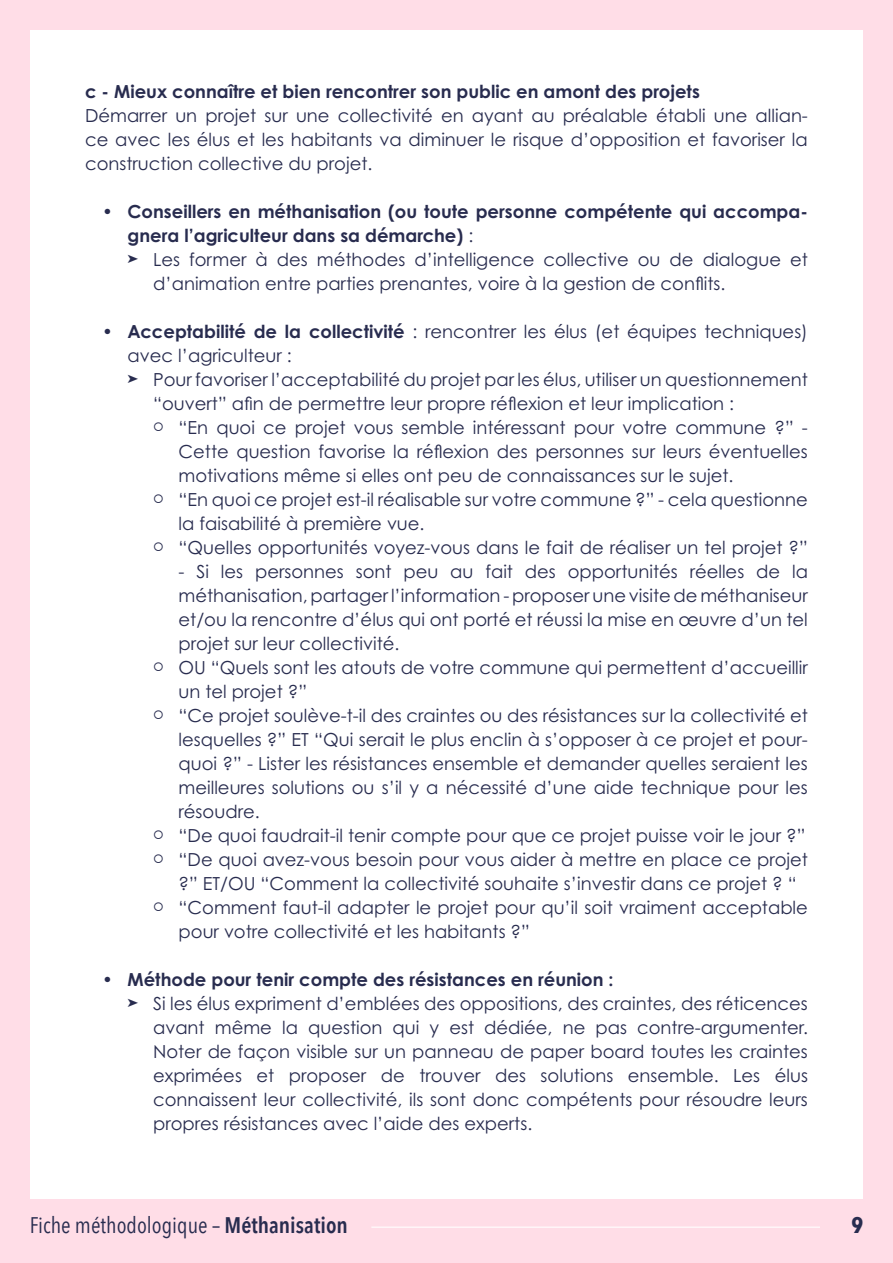
<style>
.page{position:relative;width:893px;height:1263px;background:#fff}
.page>*{position:absolute;margin:0;border:0;box-sizing:border-box;transform-origin:0 0}
.t1{font:22.5px "Avenir Next Condensed";color:#282c4f}
.t2{font:700 22.5px "Avenir Next Condensed";color:#282c4f}
.t3{font:18px/24px "Century Gothic Pro";color:#282c4f}
.Titre_3{font:700 18px/24px "Century Gothic Pro";color:#282c4f}
.s1{font-weight:400}
.s2{font-weight:700}
.s3{font-weight:600}
</style>
<div class="page">
<div style="left:0;top:0;width:30px;height:1263px;background:#ffdde7"></div>
<div style="left:863px;top:0;width:30px;height:1263px;background:#ffdde7"></div>
<div style="left:0;top:0;width:893px;height:30px;background:#ffdde7"></div>
<div style="left:0;top:1199px;width:893px;height:64px;background:#ffdde7"></div>
<hr style="left:371px;top:1226px;width:449px;height:2px;background:#fff">
<p class="Titre_3" style="left:85px;top:80px;width:616px">c - Mieux connaître et bien rencontrer son public en amont des projets</p>
<p class="t3" style="left:85px;top:104px;width:724px;text-align:justify">Démarrer un projet sur une collectivité en ayant au préalable établi une allian&shy;ce avec les élus et les habitants va diminuer le risque d’opposition et favoriser la construction collective du projet.</p>
<p class="Titre_3" style="left:128px;top:200px;width:682px;text-indent:-26px">• Conseillers en méthanisation (ou toute personne compétente qui accompa&shy;gnera l’agriculteur dans sa démarche) <span class="s1">:</span></p>
<p class="t3" style="left:153px;top:248px;width:656px;text-indent:-26px">➤ Les former à des méthodes d’intelligence collective ou de dialogue et d’animation entre parties prenantes, voire à la gestion de conflits.</p>
<p class="t3" style="left:128px;top:320px;width:682px;text-indent:-26px"><span class="s2">• Acceptabilité de la collectivité</span> : rencontrer les élus (et équipes techniques) avec l’agriculteur :</p>
<p class="t3" style="left:153px;top:368px;width:656px;text-indent:-26px">➤ Pour favoriser l’acceptabilité du projet par les élus, utiliser un questionnement “ouvert” afin de permettre leur propre réflexion et leur implication :</p>
<p class="t3" style="left:179px;top:416px;width:631px;text-align:justify">“En quoi ce projet vous semble intéressant pour votre commune ?” - Cette question favorise la réflexion des personnes sur leurs éventuelles motivations même si elles ont peu de connaissances sur le sujet.</p>
<p class="t3" style="left:179px;top:488px;width:631px">“En quoi ce projet est-il réalisable sur votre commune ?” - cela questionne la faisabilité à première vue.</p>
<p class="t3" style="left:179px;top:536px;width:631px">“Quelles opportunités voyez-vous dans le fait de réaliser un tel projet ?”</p>
<p class="t3" style="left:179px;top:560px;width:631px;text-align:justify">- Si les personnes sont peu au fait des opportunités réelles de la méthanisation, partager l’information - proposer une visite de méthaniseur et/ou la rencontre d’élus qui ont porté et réussi la mise en œuvre d’un tel projet sur leur collectivité.</p>
<p class="t3" style="left:179px;top:656px;width:631px">OU “Quels sont les atouts de votre commune qui permettent d’accueillir un tel projet ?”</p>
<p class="t3" style="left:179px;top:704px;width:631px;text-align:justify">“Ce projet soulève-t-il des craintes ou des résistances sur la collectivité et lesquelles ?” ET “Qui serait le plus enclin à s’opposer à ce projet et pour&shy;quoi ?” - Lister les résistances ensemble et demander quelles seraient les meilleures solutions ou s’il y a nécessité d’une aide technique pour les résoudre.</p>
<p class="t3" style="left:179px;top:824px;width:628px">“De quoi faudrait-il tenir compte pour que ce projet puisse voir le jour ?”</p>
<p class="t3" style="left:179px;top:848px;width:631px">“De quoi avez-vous besoin pour vous aider à mettre en place ce projet ?” ET/OU “Comment la collectivité souhaite s’investir dans ce projet ? “</p>
<p class="t3" style="left:179px;top:896px;width:631px">“Comment faut-il adapter le projet pour qu’il soit vraiment acceptable pour votre collectivité et les habitants ?”</p>
<p class="Titre_3" style="left:102px;top:968px;width:513px">• Méthode pour tenir compte des résistances en réunion :</p>
<p class="t3" style="left:153px;top:992px;width:656px;text-align:justify;text-indent:-26px">➤ Si les élus expriment d’emblées des oppositions, des craintes, des réticences avant même la question qui y est dédiée, ne pas contre-argumenter.<br>Noter de façon visible sur un panneau de paper board toutes les craintes exprimées et proposer de trouver des solutions ensemble. Les élus connaissent leur collectivité, ils sont donc compétents pour résoudre leurs propres résistances avec l’aide des experts.</p>
<p class="t1" style="left:30px;top:1206px;width:320px">Fiche méthodologique – <span class="s3">Méthanisation</span></p>
<p class="t2" style="left:851px;top:1211px;width:13px">9</p>
</div>
